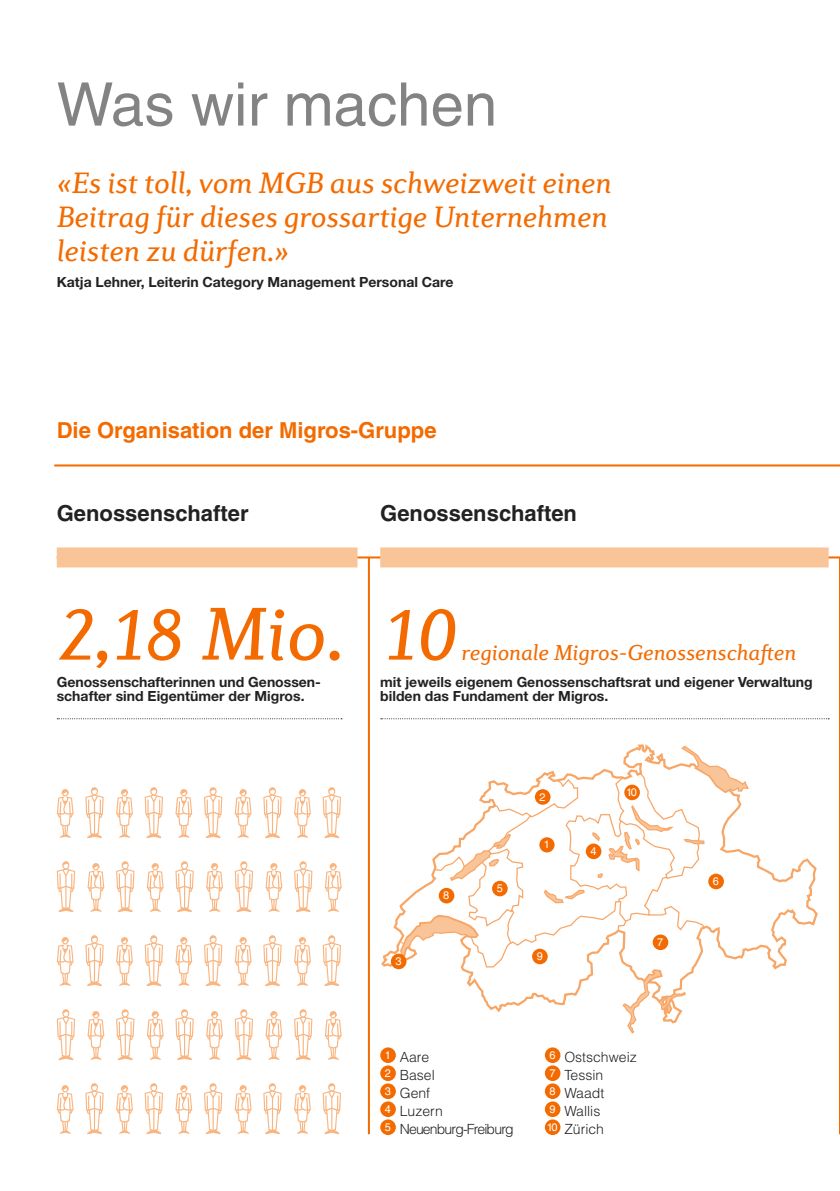
<style>
.page{position:relative;width:840px;height:1191px;background:#fff}
.page>*{position:absolute;margin:0;border:0;box-sizing:border-box;transform-origin:0 0}
.t1{font:italic 76px "Diverda Serif LT Std";letter-spacing:-.03em;color:#f36b00}
.t2{font:60px "Helvetica";color:#848384}
.t3{font:italic 30px/34px "Diverda Serif LT Std";color:#f36b00}
.t4{font:700 22px "Helvetica";color:#232223}
.t5{font:italic 22px "Diverda Serif LT Std";color:#f36b00}
.t6{font:700 22px "Helvetica";color:#f36b00}
.t7{font:700 14px/14px "Helvetica Neue LT Std";color:#232223}
.t8{font:300 14px/18px "Helvetica";letter-spacing:-.04em;color:#232223}
.t9{font:300 14px/18px "Helvetica";color:#232223}
.t10{font:11px "Helvetica";color:#fff}
.t11{font:10.8px "Helvetica";color:#fff}
</style>
<div class="page">
<hr style="left:57px;top:556px;width:782px;height:2px;background:#f36b00">
<div style="left:380px;top:1047px;width:15px;height:16px;background:#f36b00;border-radius:50%"></div>
<div style="left:380px;top:1065px;width:15px;height:16px;background:#f36b00;border-radius:50%"></div>
<div style="left:380px;top:1083px;width:15px;height:16px;background:#f36b00;border-radius:50%"></div>
<div style="left:380px;top:1101px;width:15px;height:16px;background:#f36b00;border-radius:50%"></div>
<div style="left:380px;top:1119px;width:15px;height:16px;background:#f36b00;border-radius:50%"></div>
<div style="left:544px;top:1047px;width:16px;height:16px;background:#f36b00;border-radius:50%"></div>
<div style="left:544px;top:1065px;width:16px;height:16px;background:#f36b00;border-radius:50%"></div>
<div style="left:544px;top:1083px;width:16px;height:16px;background:#f36b00;border-radius:50%"></div>
<div style="left:544px;top:1101px;width:16px;height:16px;background:#f36b00;border-radius:50%"></div>
<div style="left:544px;top:1119px;width:16px;height:16px;background:#f36b00;border-radius:50%"></div>
<svg style="left:380px;top:718px;width:448px;height:1px"></svg>
<hr style="left:368px;top:558px;width:2px;height:576px;background:#f36b00">
<hr style="left:54px;top:464px;width:785px;height:2px;background:#f36b00">
<hr style="left:838px;top:558px;width:1px;height:576px;background:#f36b00">
<svg style="left:57px;top:718px;width:285px;height:1px"></svg>
<div style="left:57px;top:547px;width:300px;height:20px;background:#fac499"></div>
<div style="left:380px;top:547px;width:448px;height:20px;background:#fac499"></div>
<svg style="left:381px;top:770px;width:437px;height:254px"></svg>
<svg style="left:591px;top:744px;width:158px;height:135px"></svg>
<svg style="left:399px;top:832px;width:263px;height:202px"></svg>
<svg style="left:656px;top:991px;width:30px;height:23px"></svg>
<div style="left:539px;top:837px;width:15px;height:15px;background:#f36b00;border-radius:50%"></div>
<div style="left:534px;top:789px;width:16px;height:15px;background:#f36b00;border-radius:50%"></div>
<div style="left:390px;top:953px;width:16px;height:16px;background:#f36b00;border-radius:50%"></div>
<div style="left:585px;top:843px;width:16px;height:16px;background:#f36b00;border-radius:50%"></div>
<div style="left:492px;top:880px;width:15px;height:16px;background:#f36b00;border-radius:50%"></div>
<div style="left:708px;top:873px;width:15px;height:16px;background:#f36b00;border-radius:50%"></div>
<div style="left:652px;top:934px;width:16px;height:16px;background:#f36b00;border-radius:50%"></div>
<div style="left:438px;top:888px;width:16px;height:15px;background:#f36b00;border-radius:50%"></div>
<svg style="left:531px;top:948px;width:16px;height:16px"></svg>
<div style="left:624px;top:784px;width:15px;height:16px;background:#f36b00;border-radius:50%"></div>
<svg style="left:57px;top:1083px;width:284px;height:51px"></svg>
<svg style="left:57px;top:1009px;width:284px;height:51px"></svg>
<svg style="left:57px;top:935px;width:284px;height:51px"></svg>
<svg style="left:57px;top:861px;width:284px;height:51px"></svg>
<svg style="left:57px;top:787px;width:284px;height:51px"></svg>
<h2 class="t2" style="left:57px;top:70px;width:442px">Was wir machen</h2>
<h3 class="t3" style="left:57px;top:165px;width:556px">«Es ist toll, vom MGB aus schweizweit einen<br>Beitrag für dieses grossartige Unternehmen leisten zu dürfen.»</h3>
<p class="t7" style="left:57px;top:274px;width:398px">Katja Lehner, Leiterin Category Management Personal Care</p>
<h3 class="t6" style="left:57px;top:417px;width:381px">Die Organisation der Migros-Gruppe</h3>
<h3 class="t4" style="left:57px;top:500px;width:193px">Genossenschafter</h3>
<h3 class="t4" style="left:380px;top:500px;width:198px">Genossenschaften</h3>
<h1 class="t1" style="left:57px;top:587px;width:288px">2,18 Mio.</h1>
<p class="t7" style="left:57px;top:674px;width:265px">Genossenschafterinnen und Genossen&shy;schafter sind Eigentümer der Migros.</p>
<h1 class="t1" style="left:380px;top:587px;width:79px">10</h1>
<h3 class="t5" style="left:461px;top:638px;width:336px">regionale Migros-Genossenschaften</h3>
<p class="t7" style="left:380px;top:674px;width:434px">mit jeweils eigenem Genossenschaftsrat und eigener Verwaltung bilden das Fundament der Migros.</p>
<p class="t10" style="left:395px;top:954px;width:8px">3</p>
<p class="t10" style="left:443px;top:889px;width:8px">8</p>
<p class="t10" style="left:496px;top:882px;width:8px">5</p>
<p class="t10" style="left:539px;top:790px;width:8px">2</p>
<p class="t11" style="left:543px;top:838px;width:7px">1</p>
<p class="t10" style="left:536px;top:950px;width:8px">9</p>
<p class="t10" style="left:590px;top:844px;width:8px">4</p>
<p class="t10" style="left:625px;top:786px;width:12px">10</p>
<p class="t10" style="left:657px;top:935px;width:8px">7</p>
<p class="t8" style="left:384px;top:1047px;width:130px"><sup>1</sup> Aare<br><sup>2</sup> Basel<br><sup>3</sup> Genf<br><sup>4</sup> Luzern<br><sup>5</sup> Neuenburg-Freiburg</p>
<p class="t9" style="left:546px;top:1047px;width:91px"><sup>6</sup> Ostschweiz<br><sup>7</sup> Tessin<br><sup>8</sup> Waadt<br><sup>9</sup> Wallis<br><sup>10</sup> Zürich</p>
<p class="t10" style="left:712px;top:875px;width:8px">6</p>
</div>
